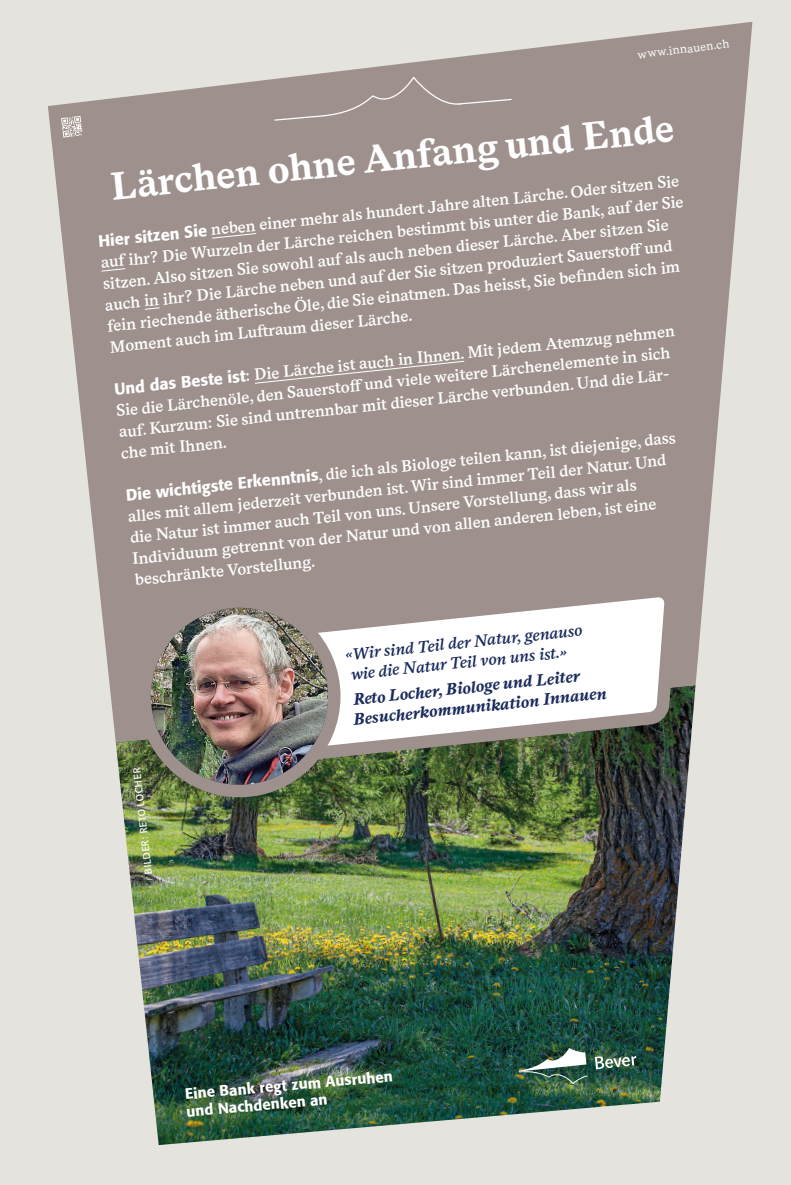
<style>
.page{position:relative;width:791px;height:1185px;background:#fff}
.page>*{position:absolute;margin:0;border:0;box-sizing:border-box;transform-origin:0 0}
.Überschrift{font:700 38.75px "Messina Serif";color:#fff}
.Lauftext{font:600 16.25px/21.2px "Messina Serif";color:#fff}
.Name{font:italic 700 16.25px/20px "Messina Serif";color:#1a2b5c}
.Zitat{font:italic 600 16.25px/20px "Messina Serif";color:#1a2b5c}
.Bildlegende{font:500 15px/17.5px "Formata";color:#fff}
.t1{font:11.88px "Messina Serif";color:#fff}
.t2{font:10px "Formata";color:#fff}
.s1{font-family:"Formata";font-weight:500}
</style>
<div class="page">
<img style="left:0;top:0;width:790px;height:1185px">
<p class="t1" style="left:636px;top:46px;width:94px;rotate:-7deg">www.innauen.ch</p>
<p class="Überschrift" style="left:108px;top:157px;width:566px;rotate:-6deg">Lärchen ohne Anfang und Ende</p>
<p class="Lauftext" style="left:97px;top:231px;width:587px;rotate:-6deg"><span class="s1">Hier sitzen Sie</span> neben einer mehr als hundert Jahre alten Lärche. Oder sitzen Sie auf ihr? Die Wurzeln der Lärche reichen bestimmt bis unter die Bank, auf der Sie sitzen. Also sitzen Sie sowohl auf als auch neben dieser Lärche. Aber sitzen Sie auch in ihr? Die Lärche neben und auf der Sie sitzen produziert Sauerstoff und fein riechende ätherische Öle, die Sie einatmen. Das heisst, Sie befi nden sich im Moment auch im Luft raum dieser Lärche.</p>
<p class="Lauftext" style="left:113px;top:379px;width:565px;rotate:-6deg"><span class="s1">Und das Beste ist</span>: Die Lärche ist auch in Ihnen. Mit jedem Atemzug nehmen Sie die Lärchenöle, den Sauerstoff und viele weitere Lärchenelemente in sich auf. Kurzum: Sie sind untrennbar mit dieser Lärche verbunden. Und die Lär&shy;che mit Ihnen.</p>
<p class="Lauftext" style="left:124px;top:484px;width:554px;rotate:-6deg"><span class="s1">Die wichtigste Erkenntnis</span>, die ich als Biologe teilen kann, ist diejenige, dass alles mit allem jederzeit verbunden ist. Wir sind immer Teil der Natur. Und die Natur ist immer auch Teil von uns. Unsere Vorstellung, dass wir als Individuum getrennt von der Natur und von allen anderen leben, ist eine beschränkte Vorstellung.</p>
<p class="t2" style="left:143px;top:875px;width:108px;rotate:-97deg">BILDER: RETO LOCHER</p>
<p class="Zitat" style="left:344px;top:644px;width:239px;rotate:-6deg">«Wir sind Teil der Natur, genauso wie die Natur Teil von uns ist.»</p>
<p class="Name" style="left:350px;top:689px;width:256px;rotate:-6deg">Reto Locher, Biologe und Leiter<br>Besucherkommunikation Innauen</p>
<p class="Bildlegende" style="left:184px;top:1085px;width:210px;rotate:-5deg">Eine Bank regt zum Ausruhen und Nachdenken an</p>
</div>
